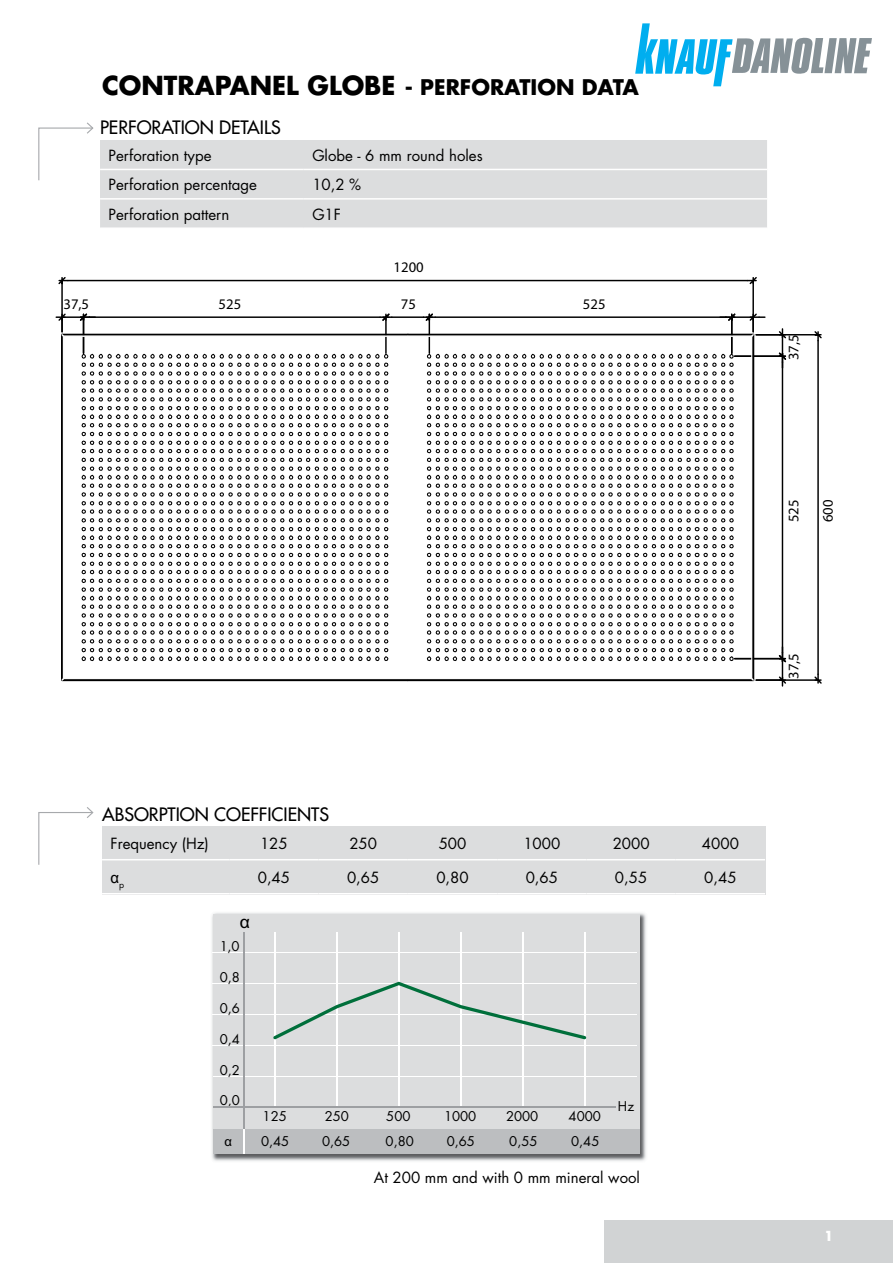
<style>
.page{position:relative;width:893px;height:1263px;background:#fff}
.page>*{position:absolute;margin:0;border:0;box-sizing:border-box;transform-origin:0 0}
.t1{font:700 25.5px "Futura Std";color:#000}
.t2{font:500 18px "Futura Std";color:#000}
.t3{font:17.55px "Arial";color:#000}
.t4{font:15px "Futura Std";color:#000}
.t5{font:15px "Arial";color:#000}
.t6{font:14.7px "Myriad Pro";color:#000}
.t7{font:700 13.5px "Futura Std";color:#fff}
.t8{font:13.05px "Futura Std";color:#000}
.t9{font:13.05px "Arial";color:#000}
.s1{font-size:21px}
</style>
<div class="page">
<div style="left:604px;top:1220px;width:289px;height:43px;background:#d1d3d4"></div>
<svg style="left:635px;top:23px;width:237px;height:63px"></svg>
<svg style="left:38px;top:122px;width:56px;height:59px"></svg>
<svg style="left:38px;top:807px;width:56px;height:58px"></svg>
<img style="left:212px;top:913px;width:434px;height:248px">
<div style="left:213px;top:914px;width:427px;height:240px;background:#dcddde"></div>
<hr style="left:213px;top:952px;width:424px;height:1px;background:#fff">
<hr style="left:213px;top:983px;width:424px;height:1px;background:#fff">
<hr style="left:213px;top:1014px;width:424px;height:1px;background:#fff">
<hr style="left:213px;top:1045px;width:424px;height:1px;background:#fff">
<hr style="left:213px;top:1076px;width:423px;height:1px;background:#fff">
<hr style="left:274px;top:932px;width:1px;height:175px;background:#fff">
<hr style="left:336px;top:932px;width:2px;height:175px;background:#fff">
<hr style="left:398px;top:932px;width:1px;height:175px;background:#fff">
<hr style="left:460px;top:932px;width:1px;height:175px;background:#fff">
<hr style="left:522px;top:932px;width:1px;height:175px;background:#fff">
<hr style="left:584px;top:932px;width:1px;height:175px;background:#fff">
<div style="left:213px;top:1129px;width:427px;height:25px;background:#bcbec0"></div>
<hr style="left:244px;top:932px;width:1px;height:207px;background:#9d9fa2">
<svg style="left:244px;top:1129px;width:1px;height:25px"></svg>
<svg style="left:273px;top:982px;width:313px;height:57px"></svg>
<hr style="left:213px;top:1106px;width:403px;height:1px;background:#9d9fa2">
<svg style="left:56px;top:277px;width:766px;height:409px"></svg>
<svg style="left:60px;top:333px;width:695px;height:349px"></svg>
<div style="left:100px;top:140px;width:667px;height:87px;background:#dcddde"></div>
<hr style="left:100px;top:169px;width:204px;height:1px;background:#fff">
<hr style="left:304px;top:169px;width:463px;height:1px;background:#fff">
<hr style="left:100px;top:198px;width:204px;height:2px;background:#fff">
<hr style="left:304px;top:198px;width:463px;height:2px;background:#fff">
<div style="left:102px;top:826px;width:663px;height:68px;background:#dcddde"></div>
<hr style="left:102px;top:859px;width:127px;height:1px;background:#fff">
<hr style="left:229px;top:859px;width:90px;height:1px;background:#fff">
<hr style="left:319px;top:859px;width:89px;height:1px;background:#fff">
<hr style="left:408px;top:859px;width:89px;height:1px;background:#fff">
<hr style="left:497px;top:859px;width:89px;height:1px;background:#fff">
<hr style="left:586px;top:859px;width:90px;height:1px;background:#fff">
<hr style="left:676px;top:859px;width:89px;height:1px;background:#fff">
<hr style="left:102px;top:893px;width:127px;height:1px;background:#fff">
<hr style="left:229px;top:893px;width:90px;height:1px;background:#fff">
<hr style="left:319px;top:893px;width:89px;height:1px;background:#fff">
<hr style="left:408px;top:893px;width:89px;height:1px;background:#fff">
<hr style="left:497px;top:893px;width:89px;height:1px;background:#fff">
<hr style="left:586px;top:893px;width:90px;height:1px;background:#fff">
<hr style="left:676px;top:893px;width:89px;height:1px;background:#fff">
<h1 class="t1" style="left:102px;top:68px;width:538px">CONTRAPANEL GLOBE <span class="s1">- PERFORATION DATA</span></h1>
<p class="t2" style="left:100px;top:116px;width:182px">PERFORATION DETAILS</p>
<p class="t4" style="left:109px;top:146px;width:104px">Perforation type</p>
<p class="t4" style="left:312px;top:146px;width:172px">Globe - 6 mm round holes</p>
<p class="t4" style="left:109px;top:175px;width:150px">Perforation percentage</p>
<p class="t4" style="left:312px;top:175px;width:50px">10,2 %</p>
<p class="t4" style="left:109px;top:205px;width:122px">Perforation pattern</p>
<p class="t4" style="left:312px;top:205px;width:30px">G1F</p>
<p class="t6" style="left:64px;top:295px;width:27px">37,5</p>
<p class="t6" style="left:394px;top:258px;width:32px">1200</p>
<p class="t6" style="left:219px;top:295px;width:24px">525</p>
<p class="t6" style="left:401px;top:295px;width:17px">75</p>
<p class="t6" style="left:583px;top:295px;width:24px">525</p>
<p class="t6" style="left:784px;top:360px;width:27px;rotate:-90deg">37,5</p>
<p class="t6" style="left:784px;top:522px;width:24px;rotate:-90deg">525</p>
<p class="t6" style="left:819px;top:522px;width:24px;rotate:-90deg">600</p>
<p class="t6" style="left:784px;top:679px;width:27px;rotate:-90deg">37,5</p>
<p class="t2" style="left:102px;top:803px;width:34px">ABSORPTION</p>
<p class="t2" style="left:214px;top:803px;width:116px">COEFFICIENTS</p>
<p class="t4" style="left:111px;top:834px;width:100px">Frequency (Hz)</p>
<p class="t4" style="left:260px;top:834px;width:29px">125</p>
<p class="t4" style="left:349px;top:834px;width:29px">250</p>
<p class="t4" style="left:439px;top:834px;width:29px">500</p>
<p class="t4" style="left:523px;top:834px;width:38px">1000</p>
<p class="t4" style="left:613px;top:834px;width:38px">2000</p>
<p class="t4" style="left:702px;top:834px;width:38px">4000</p>
<p class="t5" style="left:111px;top:868px;width:15px">α<sub>p</sub></p>
<p class="t4" style="left:258px;top:868px;width:34px">0,45</p>
<p class="t4" style="left:347px;top:868px;width:34px">0,65</p>
<p class="t4" style="left:436px;top:868px;width:34px">0,80</p>
<p class="t4" style="left:526px;top:868px;width:34px">0,65</p>
<p class="t4" style="left:615px;top:868px;width:34px">0,55</p>
<p class="t4" style="left:704px;top:868px;width:34px">0,45</p>
<p class="t3" style="left:240px;top:910px;width:12px">α</p>
<p class="t8" style="left:220px;top:938px;width:21px">1,0</p>
<p class="t8" style="left:220px;top:968px;width:22px">0,8</p>
<p class="t8" style="left:220px;top:999px;width:22px">0,6</p>
<p class="t8" style="left:220px;top:1031px;width:22px">0,4</p>
<p class="t8" style="left:220px;top:1061px;width:22px">0,2</p>
<p class="t8" style="left:220px;top:1092px;width:22px">0,0</p>
<p class="t8" style="left:263px;top:1108px;width:26px">125</p>
<p class="t8" style="left:325px;top:1108px;width:26px">250</p>
<p class="t8" style="left:386px;top:1108px;width:26px">500</p>
<p class="t8" style="left:444px;top:1108px;width:34px">1000</p>
<p class="t8" style="left:506px;top:1108px;width:34px">2000</p>
<p class="t8" style="left:569px;top:1108px;width:34px">4000</p>
<p class="t9" style="left:224px;top:1133px;width:9px">α</p>
<p class="t8" style="left:261px;top:1133px;width:30px">0,45</p>
<p class="t8" style="left:322px;top:1133px;width:30px">0,65</p>
<p class="t8" style="left:386px;top:1133px;width:30px">0,80</p>
<p class="t8" style="left:447px;top:1133px;width:30px">0,65</p>
<p class="t8" style="left:509px;top:1133px;width:30px">0,55</p>
<p class="t8" style="left:571px;top:1133px;width:30px">0,45</p>
<p class="t8" style="left:618px;top:1098px;width:18px">Hz</p>
<p class="t4" style="left:374px;top:1168px;width:268px">At 200 mm and with 0 mm mineral wool</p>
<p class="t7" style="left:824px;top:1226px;width:11px">1</p>
</div>
